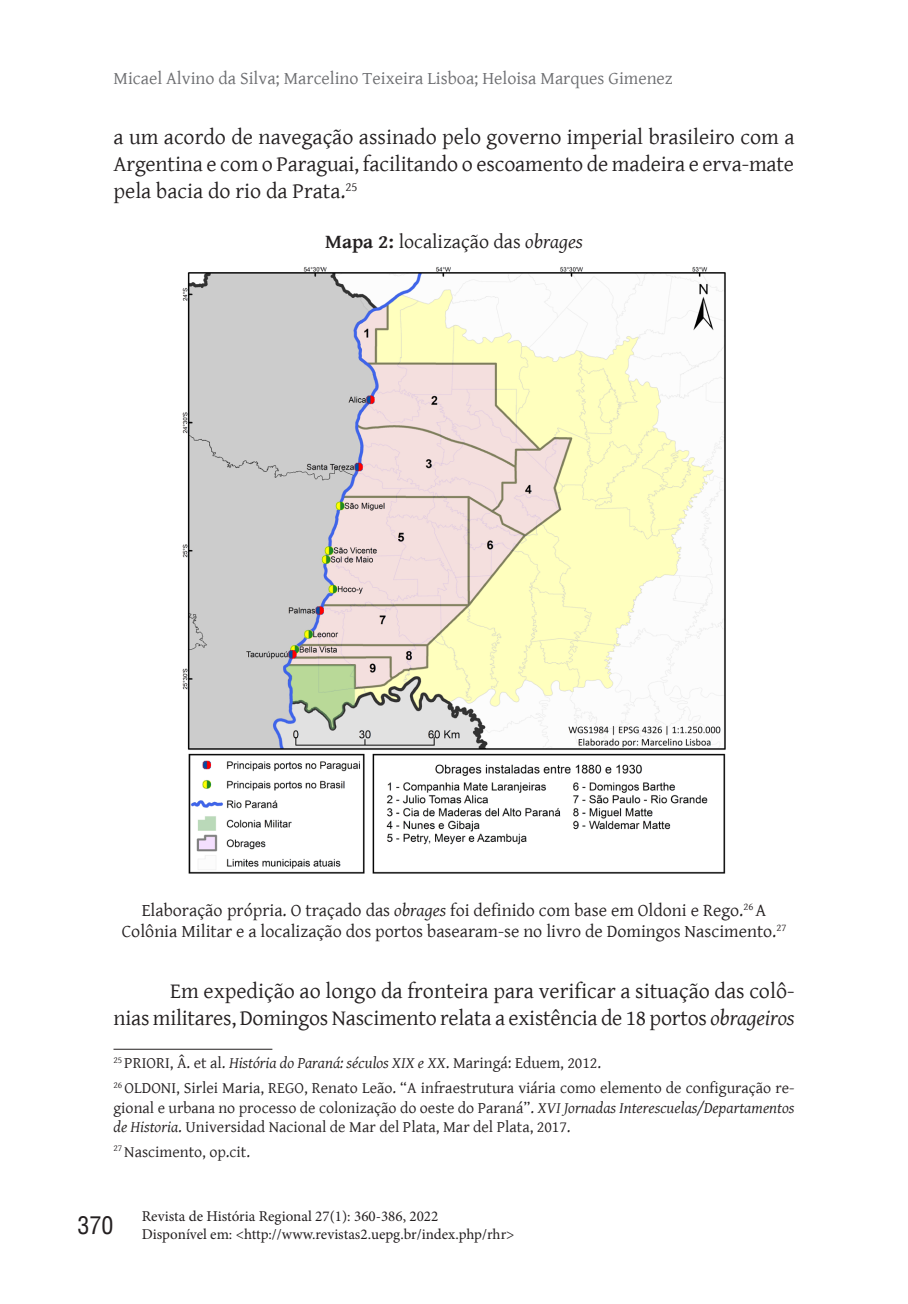
<style>
.page{position:relative;width:908px;height:1304px;background:#fff}
.page>*{position:absolute;margin:0;border:0;box-sizing:border-box;transform-origin:0 0}
.t1{font:condensed 24px "Helvetica";color:#231f20}
.Texto{font:22px/27px "Gentium Basic";letter-spacing:-.005em;color:#231f20;text-align:justify}
.legenda{font:20px "Gentium Basic";color:#231f20}
.FONTE{font:18px/21.6px "Gentium Basic";color:#231f20;text-align:center}
.t2{font:18px "Gentium Basic";color:#6c6d70}
.Nota_de_rodapé{font:16px/19.2px "Gentium Basic";color:#231f20;text-align:justify}
.t3{font:15px/18px "Minion Pro";color:#231f20}
.s1{font-weight:700}
.s2{font-style:italic}
</style>
<div class="page">
<img style="left:182px;top:267px;width:544px;height:607px">
<hr style="left:113px;top:1049px;width:159px;height:1px;background:#231f20">
<p class="t2" style="left:113px;top:65px;width:560px">Micael Alvino da Silva; Marcelino Teixeira Lisboa; Heloisa Marques Gimenez</p>
<p class="Texto" style="left:113px;top:123px;width:682px">a um acordo de navegação assinado pelo governo imperial brasileiro com a Argentina e com o Paraguai, facilitando o escoamento de madeira e erva-mate pela bacia do rio da Prata.<sup>25</sup></p>
<p class="legenda" style="left:325px;top:227px;width:259px"><span class="s1">Mapa 2:</span> localização das <span class="s2">obrages</span></p>
<p class="FONTE" style="left:122px;top:899px;width:665px">Elaboração própria. O traçado das <span class="s2">obrages</span> foi definido com base em Oldoni e Rego.<sup>26</sup> A<br>Colônia Militar e a localização dos portos basearam-se no livro de Domingos Nascimento.<sup>27</sup></p>
<p class="Texto" style="left:113px;top:977px;width:682px;text-align:right">Em expedição ao longo da fronteira para verificar a situação das colô-<br>nias militares, Domingos Nascimento relata a existência de 18 portos <span class="s2">obrageiros</span></p>
<p class="Nota_de_rodapé" style="left:113px;top:1053px;width:489px"><sup>25</sup> PRIORI, Â. et al. <span class="s2">História do Paraná: séculos XIX e XX</span>. Maringá: Eduem, 2012.</p>
<p class="Nota_de_rodapé" style="left:113px;top:1078px;width:682px"><sup>26</sup> OLDONI, Sirlei Maria, REGO, Renato Leão. “A infraestrutura viária como elemento de configuração re&shy;gional e urbana no processo de colonização do oeste do Paraná”. <span class="s2">XVI Jornadas Interescuelas/Departamentos de Historia</span>. Universidad Nacional de Mar del Plata, Mar del Plata, 2017.</p>
<p class="Nota_de_rodapé" style="left:113px;top:1141px;width:138px"><sup>27</sup> Nascimento, op.cit.</p>
<h1 class="t1" style="left:77px;top:1209px;width:37px">370</h1>
<p class="t3" style="left:142px;top:1207px;width:374px">Revista de História Regional 27(1): 360-386, 2022<br>Disponível em: &lt;http://www.revistas2.uepg.br/index.php/rhr&gt;</p>
</div>
